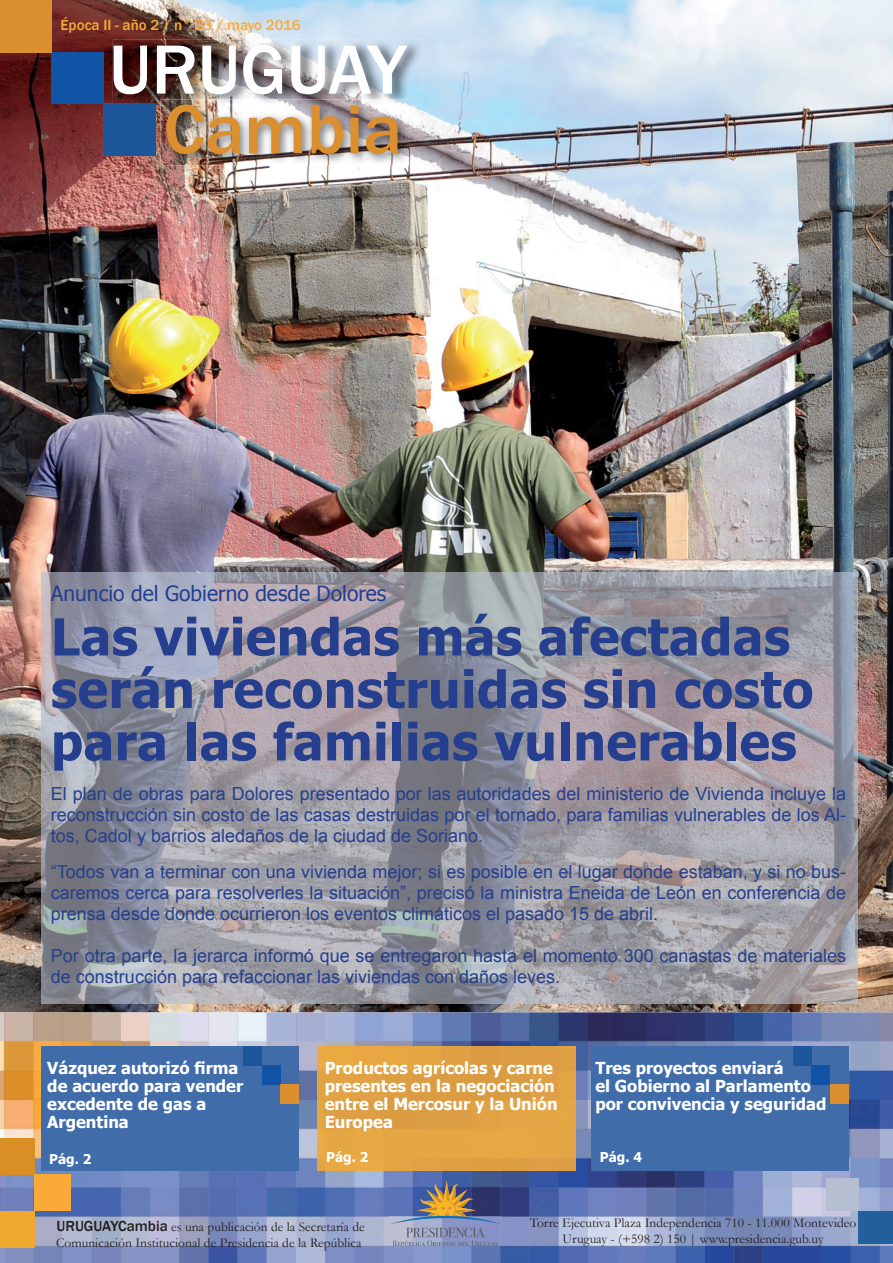
<style>
.page{position:relative;width:893px;height:1263px;background:#fff}
.page>*{position:absolute;margin:0;border:0;box-sizing:border-box;transform-origin:0 0}
.t1{font:500 72px "Franklin Gothic";letter-spacing:-.005em;color:#fff}
.t2{font:500 72px "Franklin Gothic";color:#db8f2f}
.t3{font:700 51px/52.5px "Tahoma";letter-spacing:.01em;color:#253f8e}
.t4{font:21px "Tahoma";color:#253f8e}
.t5{font:18px/21px "Arial";color:#253f8e;text-align:justify}
.t6{font:700 16.5px/18px "Tahoma";color:#fff}
.t7{font:500 15px "Franklin Gothic";color:#faaa39}
.t8{font:13.5px/16.2px "Garamond";color:#231f20;text-align:center}
.t9{font:700 13.5px "Tahoma";color:#fff}
.s1{font-family:"Franklin Gothic";font-weight:500;font-size:15px}
</style>
<div class="page">
<img style="left:0;top:0;width:893px;height:1263px">
<img style="left:41px;top:572px;width:817px;height:432px">
<div style="left:826px;top:1178px;width:33px;height:33px;background:#b6bfd1"></div>
<div style="left:859px;top:1211px;width:34px;height:33px;background:#21609c"></div>
<div style="left:0;top:1138px;width:34px;height:36px;background:#da8f25"></div>
<div style="left:34px;top:1174px;width:37px;height:37px;background:#faaa39"></div>
<div style="left:0;top:1211px;width:34px;height:37px;background:#efa930"></div>
<img style="left:389px;top:1180px;width:112px;height:65px">
<div style="left:41px;top:1046px;width:258px;height:124px;background:#406caa"></div>
<div style="left:262px;top:1065px;width:18px;height:20px;background:#1153a5"></div>
<div style="left:243px;top:1046px;width:18px;height:19px;background:#1e569a"></div>
<div style="left:280px;top:1085px;width:19px;height:19px;background:#db8f2f"></div>
<div style="left:51px;top:52px;width:52px;height:52px;background:#1153a5"></div>
<div style="left:103px;top:104px;width:52px;height:52px;background:#1e569a"></div>
<div style="left:0;top:0;width:51px;height:52px;background:#db8f2f"></div>
<img style="left:161px;top:106px;width:248px;height:59px">
<img style="left:166px;top:106px;width:232px;height:48px">
<img style="left:113px;top:40px;width:310px;height:66px">
<img style="left:113px;top:104px;width:42px;height:2px">
<div style="left:591px;top:1046px;width:258px;height:124px;background:#406caa"></div>
<div style="left:317px;top:1046px;width:258px;height:124px;background:#e1a244"></div>
<div style="left:811px;top:1065px;width:19px;height:20px;background:#1153a5"></div>
<div style="left:792px;top:1046px;width:19px;height:19px;background:#1e569a"></div>
<div style="left:830px;top:1085px;width:19px;height:19px;background:#db8f2f"></div>
<p class="t7" style="left:61px;top:15px;width:241px">Época II - año 2 / n° 23 / mayo 2016</p>
<h1 class="t1" style="left:109px;top:25px;width:299px">URUGUAY</h1>
<h1 class="t2" style="left:164px;top:85px;width:240px">Cambia</h1>
<p class="t4" style="left:51px;top:579px;width:337px">Anuncio del Gobierno desde Dolores</p>
<h2 class="t3" style="left:51px;top:607px;width:764px">Las viviendas más afectadas serán reconstruidas sin costo para las familias vulnerables</h2>
<p class="t5" style="left:51px;top:783px;width:797px">El plan de obras para Dolores presentado por las autoridades del ministerio de Vivienda incluye la reconstrucción sin costo de las casas destruidas por el tornado, para familias vulnerables de los Al&shy;tos, Cadol y barrios aledaños de la ciudad de Soriano.</p>
<p class="t5" style="left:51px;top:861px;width:797px">“Todos van a terminar con una vivienda mejor; si es posible en el lugar donde estaban, y si no bus&shy;caremos cerca para resolverles la situación”, precisó la ministra Eneida de León en conferencia de prensa desde donde ocurrieron los eventos climáticos el pasado 15 de abril.</p>
<p class="t5" style="left:51px;top:945px;width:797px">Por otra parte, la jerarca informó que se entregaron hasta el momento 300 canastas de materiales de construcción para refaccionar las viviendas con daños leves.</p>
<p class="t6" style="left:47px;top:1058px;width:197px">Vázquez autorizó firma de acuerdo para vender excedente de gas a<br>Argentina</p>
<p class="t9" style="left:49px;top:1150px;width:44px">Pág. 2</p>
<p class="t6" style="left:325px;top:1058px;width:234px">Productos agrícolas y carne presentes en la negociación entre el Mercosur y la Unión<br>Europea</p>
<p class="t6" style="left:595px;top:1058px;width:233px">Tres proyectos enviará<br>el Gobierno al Parlamento por convivencia y seguridad</p>
<p class="t9" style="left:326px;top:1147px;width:44px">Pág. 2</p>
<p class="t9" style="left:600px;top:1147px;width:44px">Pág. 4</p>
<p class="t8" style="left:56px;top:1218px;width:310px;text-align:left"><span class="s1">URUGUAYCambia</span> es una publicación de la Secretaría de<br>Comunicación Institucional de Presidencia de la República</p>
<p class="t8" style="left:530px;top:1214px;width:328px">Torre Ejecutiva Plaza Independencia 710 - 11.000 Montevideo<br>Uruguay - (+598 2) 150 | www.presidencia.gub.uy</p>
</div>
